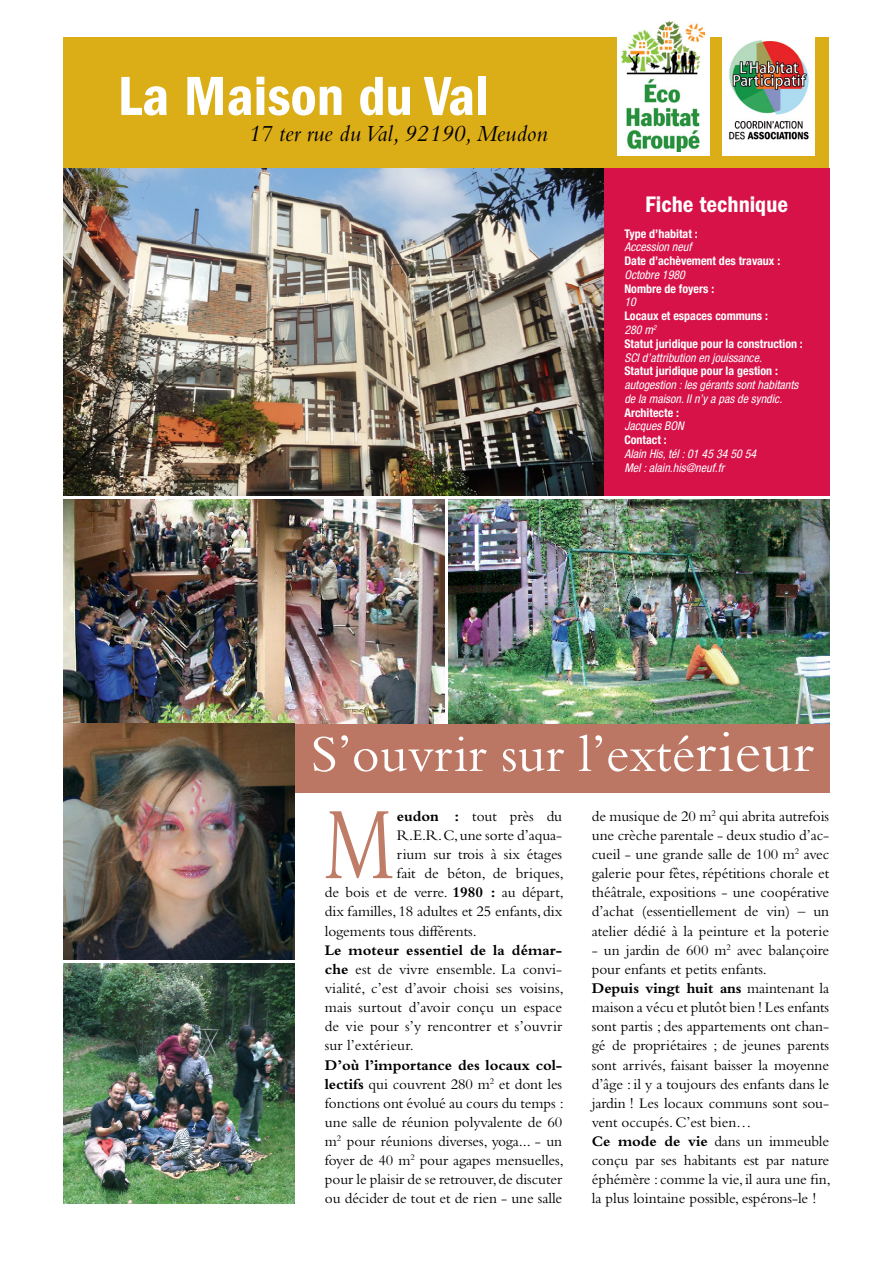
<style>
.page{position:relative;width:893px;height:1263px;background:#fff}
.page>*{position:absolute;margin:0;border:0;box-sizing:border-box;transform-origin:0 0}
.t1{font:107.55px "Bembo";color:#bf7c67;scale:.7 1}
.t2{font:57px "ITC Franklin Gothic Std Dm Cd";color:#fff}
.t3{font:54px "Bembo";color:#fff}
.t4{font:italic 24px "Bembo";color:#000}
.t5{font:23.25px "ITC Franklin Gothic Std Dm Cd";color:#fff}
.t6{font:15.3px/19.2px "Bembo";letter-spacing:-.005em;color:#000;text-align:justify}
.t7{font:italic condensed 12px/13.8px "Helvetica Neue LT Std";color:#fff}
.t8{font:700 condensed 12px/13.8px "Helvetica Neue LT Std";color:#fff}
.s1{font-weight:400;font-style:italic}
.s2{font-size:61.2px}
.s3{font-weight:700}
</style>
<div class="page">
<img style="left:64px;top:168px;width:540px;height:327px">
<img style="left:449px;top:499px;width:380px;height:225px">
<div style="left:295px;top:724px;width:535px;height:68px;background:#bb7763"></div>
<img style="left:64px;top:963px;width:231px;height:240px">
<img style="left:64px;top:499px;width:380px;height:225px">
<div style="left:604px;top:168px;width:225px;height:327px;background:#d71249"></div>
<img style="left:64px;top:724px;width:231px;height:236px">
<div style="left:64px;top:38px;width:765px;height:130px;background:#dbad17"></div>
<div style="left:617px;top:17px;width:92px;height:139px;background:#fff"></div>
<img style="left:622px;top:21px;width:82px;height:131px">
<div style="left:722px;top:26px;width:93px;height:130px;background:#fff"></div>
<img style="left:729px;top:40px;width:80px;height:100px">
<h2 class="t2" style="left:118px;top:63px;width:372px">La Maison du Val</h2>
<h3 class="t4" style="left:248px;top:120px;width:302px">17 ter rue du Val, 92190, Meudon</h3>
<h3 class="t5" style="left:645px;top:191px;width:145px">Fiche technique</h3>
<p class="t8" style="left:624px;top:226px;width:75px">Type d’habitat :</p>
<p class="t7" style="left:624px;top:240px;width:69px">Accession neuf</p>
<p class="t8" style="left:624px;top:254px;width:157px">Date d’achèvement des travaux :</p>
<p class="t7" style="left:624px;top:268px;width:62px">Octobre 1980</p>
<p class="t8" style="left:624px;top:281px;width:91px">Nombre de foyers :</p>
<p class="t7" style="left:624px;top:296px;width:13px">10</p>
<p class="t8" style="left:624px;top:309px;width:180px">Locaux et espaces communs :<br><span class="s1">280 m</span><sup>2<br></sup>Statut juridique pour la construction :</p>
<p class="t7" style="left:624px;top:351px;width:139px">SCI d’attribution en jouissance.</p>
<p class="t8" style="left:624px;top:364px;width:155px">Statut juridique pour la gestion :</p>
<p class="t7" style="left:624px;top:378px;width:176px">autogestion : les gérants sont habitants de la maison. Il n’y a pas de syndic.</p>
<p class="t8" style="left:624px;top:405px;width:56px">Architecte :</p>
<p class="t7" style="left:624px;top:419px;width:61px">Jacques BON</p>
<p class="t8" style="left:624px;top:433px;width:44px">Contact :</p>
<p class="t7" style="left:624px;top:447px;width:133px">Alain His, tél : 01 45 34 50 54<br>Mel : alain.his@neuf.fr</p>
<h3 class="t3" style="left:311px;top:722px;width:504px">S’ouvrir sur l’exté<span class="s2">rieur</span></h3>
<p class="t6" style="left:592px;top:806px;width:239px">de musique de 20 m<sup>2</sup> qui abrita autrefois une crèche parentale - deux studio d’ac&shy;cueil - une grande salle de 100 m<sup>2</sup> avec galerie pour fêtes, répétitions chorale et théâtrale, expositions - une coopérative d’achat (essentiellement de vin) – un atelier dédié à la peinture et la poterie</p>
<p class="t6" style="left:592px;top:940px;width:240px;text-align:left">- un jardin de 600 m<sup>2</sup> avec balançoire pour enfants et petits enfants.<br><span class="s3">Depuis vingt huit ans</span> maintenant la maison a vécu et plutôt bien ! Les enfants sont partis ; des appartements ont chan&shy;gé de propriétaires ; de jeunes parents sont arrivés, faisant baisser la moyenne d’âge : il y a toujours des enfants dans le jardin ! Les locaux communs sont sou&shy;vent occupés. C’est bien…<br><span class="s3">Ce mode de vie</span> dans un immeuble conçu par ses habitants est par nature éphémère : comme la vie, il aura une fin, la plus lointaine possible, espérons-le !</p>
<h1 class="t1" style="left:325px;top:782px;width:100px">M</h1>
<p class="t6" style="left:397px;top:806px;width:167px"><span class="s3">eudon :</span> tout près du</p>
<p class="t6" style="left:397px;top:825px;width:167px">R.E.R. C, une sorte d’aqua-</p>
<p class="t6" style="left:397px;top:844px;width:167px">rium sur trois à six étages</p>
<p class="t6" style="left:397px;top:863px;width:168px">fait de béton, de briques,</p>
<p class="t6" style="left:325px;top:883px;width:240px">de bois et de verre. <span class="s3">1980 :</span> au départ,</p>
<p class="t6" style="left:325px;top:902px;width:239px">dix familles, 18 adultes et 25 enfants, dix</p>
<p class="t6" style="left:325px;top:921px;width:153px">logements tous différents.</p>
<p class="t6" style="left:325px;top:940px;width:240px"><span class="s3">Le moteur essentiel de la démar&shy;che</span> est de vivre ensemble. La convi&shy;vialité, c’est d’avoir choisi ses voisins, mais surtout d’avoir conçu un espace de vie pour s’y rencontrer et s’ouvrir sur l’extérieur.</p>
<p class="t6" style="left:325px;top:1055px;width:240px"><span class="s3">D’où l’importance des locaux col&shy;lectifs</span> qui couvrent 280 m<sup>2</sup> et dont les fonctions ont évolué au cours du temps : une salle de réunion polyvalente de 60 m<sup>2</sup> pour réunions diverses, yoga... - un foyer de 40 m<sup>2</sup> pour agapes mensuelles, pour le plaisir de se retrouver, de discuter ou décider de tout et de rien - une salle</p>
</div>
